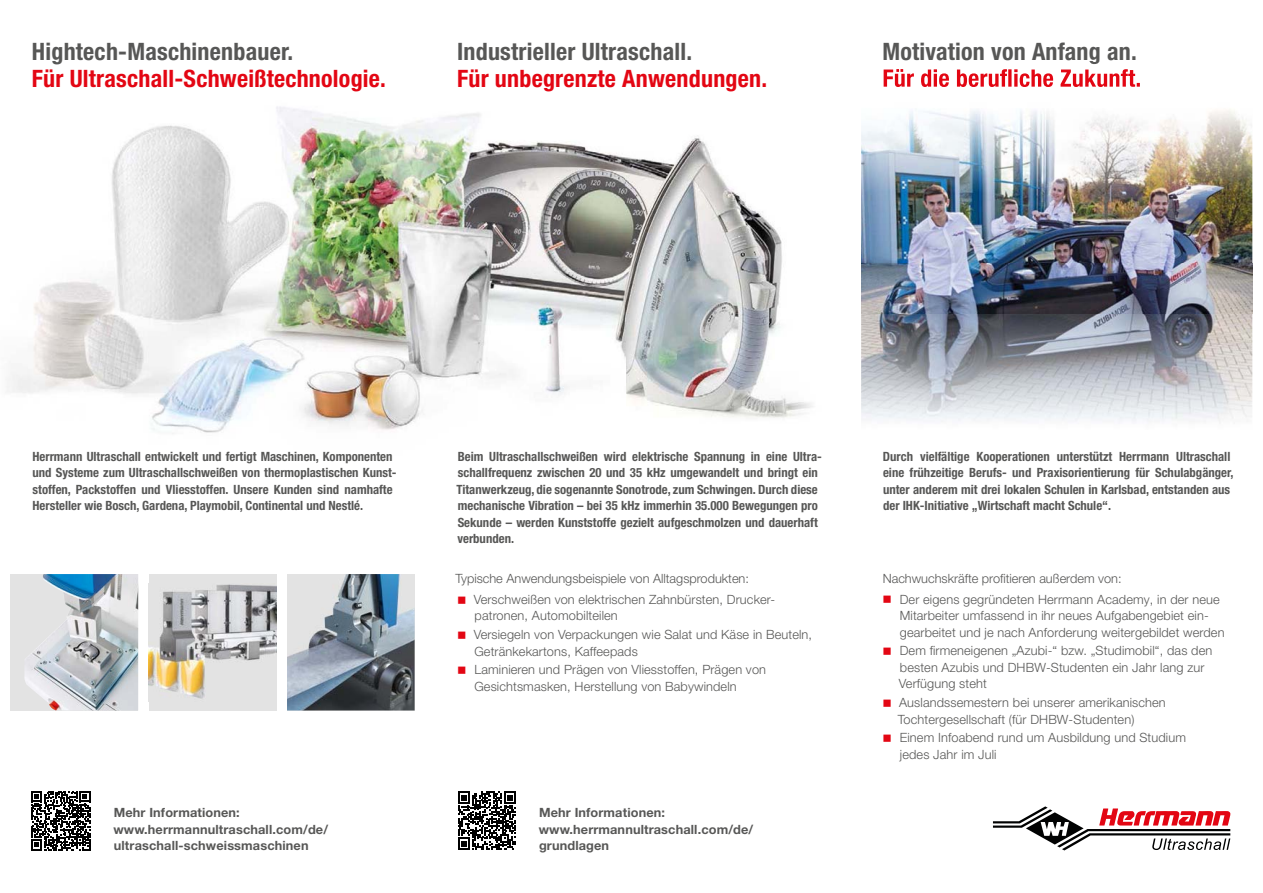
<style>
.page{position:relative;width:1263px;height:893px;background:#fff}
.page>*{position:absolute;margin:0;border:0;box-sizing:border-box;transform-origin:0 0}
.t1{font:700 condensed 24px "Helvetica Neue LT Pro";letter-spacing:.01em;color:#575756}
.t2{font:700 condensed 24px "Helvetica Neue LT Pro";letter-spacing:.01em;color:#e30613}
.t3{font:700 condensed 12.75px/16.5px "Helvetica Neue LT Pro";color:#575756}
.t4{font:300 12.75px/16.5px "Helvetica Neue LT Pro";letter-spacing:.01em;color:#575756}
.t5{font:700 12.75px/16.5px "Helvetica Neue LT Pro";letter-spacing:.01em;color:#575756}
</style>
<div class="page">
<img style="left:7px;top:106px;width:806px;height:328px">
<svg style="left:993px;top:806px;width:237px;height:44px"></svg>
<img style="left:861px;top:69px;width:391px;height:194px">
<img style="left:884px;top:69px;width:256px;height:18px">
<img style="left:861px;top:313px;width:391px;height:109px">
<img style="left:861px;top:263px;width:391px;height:50px">
<svg style="left:31px;top:791px;width:59px;height:59px"></svg>
<svg style="left:458px;top:792px;width:58px;height:58px"></svg>
<div style="left:11px;top:574px;width:127px;height:136px;background:#e3e3e3"></div>
<img style="left:24px;top:574px;width:114px;height:136px">
<div style="left:149px;top:574px;width:127px;height:136px;background:#e3e3e3"></div>
<img style="left:149px;top:584px;width:127px;height:115px">
<img style="left:287px;top:574px;width:128px;height:136px">
<h1 class="t1" style="left:32px;top:37px;width:263px">Hightech-Maschinenbauer.</h1>
<h1 class="t2" style="left:32px;top:64px;width:356px">Für Ultraschall-Schweißtechnologie.</h1>
<h1 class="t1" style="left:457px;top:37px;width:237px">Industrieller Ultraschall.</h1>
<h1 class="t2" style="left:457px;top:64px;width:311px">Für unbegrenzte Anwendungen.</h1>
<h1 class="t1" style="left:882px;top:37px;width:256px">Motivation von Anfang an.</h1>
<p class="t3" style="left:32px;top:448px;width:366px">Herrmann Ultraschall entwickelt und fertigt Maschinen, Komponenten und Systeme zum Ultraschallschweißen von thermoplastischen Kunst&shy;stoffen, Packstoffen und Vliesstoffen. Unsere Kunden sind namhafte Hersteller wie Bosch, Gardena, Playmobil, Continental und Nestlé.</p>
<p class="t3" style="left:457px;top:448px;width:367px">Beim Ultraschallschweißen wird elektrische Spannung in eine Ultra&shy;schallfrequenz zwischen 20 und 35 kHz umgewandelt und bringt ein Titanwerkzeug, die sogenannte Sonotrode, zum Schwingen. Durch diese mechanische Vibration – bei 35 kHz immerhin 35.000 Bewegungen pro Sekunde – werden Kunststoffe gezielt aufgeschmolzen und dauerhaft verbunden.</p>
<p class="t3" style="left:883px;top:448px;width:352px">Durch vielfältige Kooperationen unterstützt Herrmann Ultraschall eine frühzeitige Berufs- und Praxisorientierung für Schulabgänger, unter anderem mit drei lokalen Schulen in Karlsbad, entstanden aus der IHK-Initiative „Wirtschaft macht Schule“.</p>
<p class="t4" style="left:474px;top:568px;width:303px;line-height:20.7px;text-indent:-18px">Typische Anwendungsbeispiele von Alltagsprodukten:<br>Verschweißen von elektrischen Zahnbürsten, Drucker-</p>
<p class="t4" style="left:474px;top:606px;width:340px;line-height:18.6px">patronen, Automobilteilen<br>Versiegeln von Verpackungen wie Salat und Käse in Beuteln,</p>
<p class="t4" style="left:474px;top:641px;width:293px;line-height:18.6px">Getränkekartons, Kaffeepads<br>Laminieren und Prägen von Vliesstoffen, Prägen von</p>
<p class="t4" style="left:474px;top:678px;width:264px">Gesichtsmasken, Herstellung von Babywindeln</p>
<p class="t4" style="left:900px;top:568px;width:321px;line-height:20.7px;text-indent:-17px">Nachwuchskräfte profitieren außerdem von:<br>Der eigens gegründeten Herrmann Academy, in der neue</p>
<p class="t4" style="left:900px;top:607px;width:326px">Mitarbeiter umfassend in ihr neues Aufgabengebiet ein&shy;gearbeitet und je nach Anforderung weitergebildet werden</p>
<p class="t4" style="left:899px;top:642px;width:315px">Dem firmeneigenen „Azubi-“ bzw. „Studimobil“, das den besten Azubis und DHBW-Studenten ein Jahr lang zur<br>Verfügung steht</p>
<p class="t4" style="left:898px;top:694px;width:270px">Auslandssemestern bei unserer amerikanischen<br>Tochtergesellschaft (für DHBW-Studenten)</p>
<p class="t4" style="left:900px;top:729px;width:288px">Einem Infoabend rund um Ausbildung und Studium jedes Jahr im Juli</p>
<p class="t5" style="left:113px;top:804px;width:216px">Mehr Informationen: www.herrmannultraschall.com/de/ ultraschall-schweissmaschinen</p>
<p class="t5" style="left:539px;top:804px;width:216px">Mehr Informationen: www.herrmannultraschall.com/de/ grundlagen</p>
</div>
